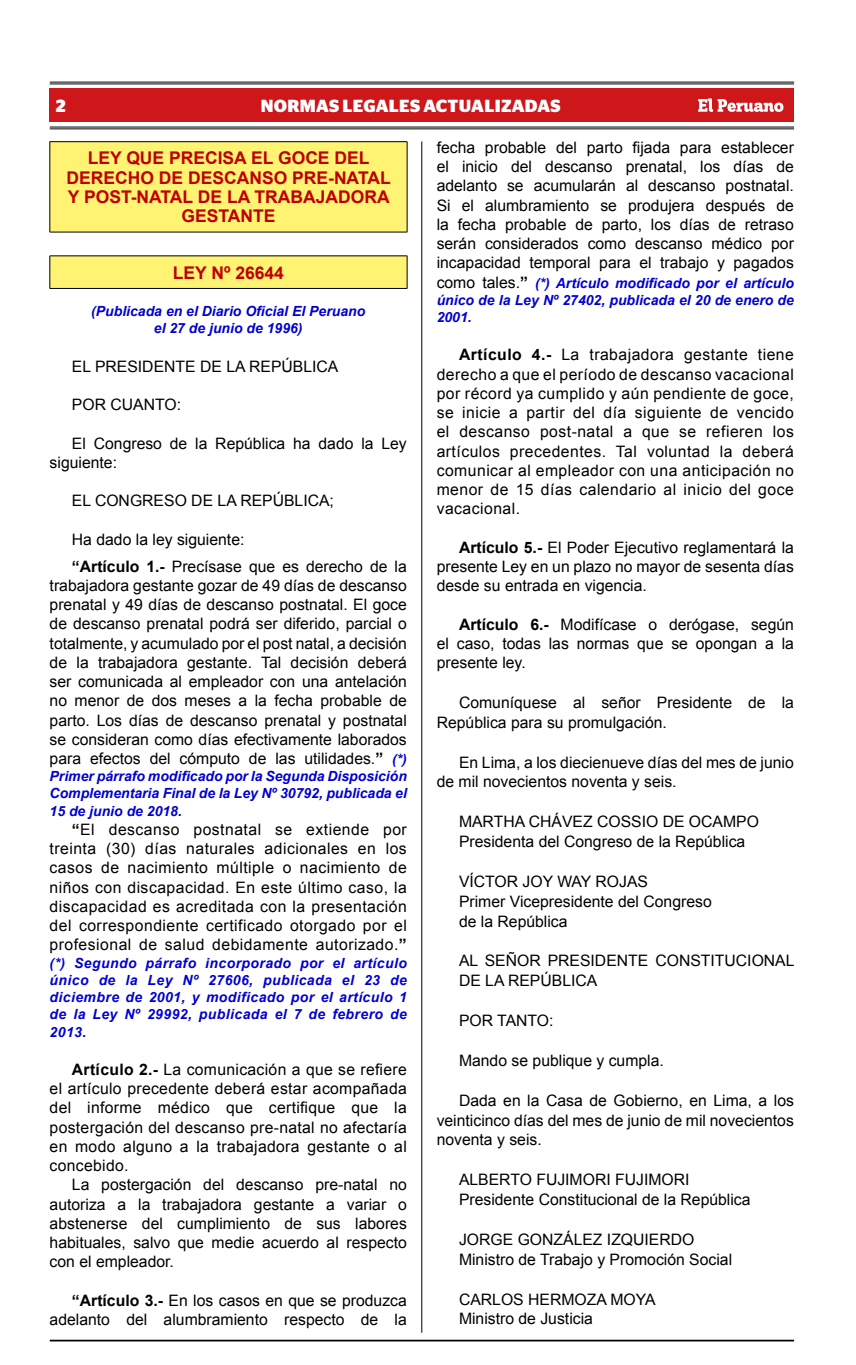
<style>
.page{position:relative;width:856px;height:1365px;background:#fff}
.page>*{position:absolute;margin:0;border:0;box-sizing:border-box;transform-origin:0 0}
.t1{font:700 17.5px/19.2px "Arial";color:#be0000;text-align:center}
.t2{font:700 17.5px "Stag Sans";letter-spacing:.02em;color:#fff}
.t3{font:15.75px/19.2px "Arial";color:#000}
.t4{font:italic 700 14px/17.2px "Arial";color:#0000d2;text-align:justify}
.s1{font-weight:400;font-style:normal;font-size:15.75px;color:#000}
.s2{font-style:normal;font-size:15.75px;color:#000}
.s3{font-weight:700}
.s4{font-weight:700;font-style:italic;font-size:14px;color:#0000d2}
</style>
<div class="page">
<hr style="left:50px;top:1339px;width:744px;height:2px;background:#000">
<div style="left:50px;top:88px;width:744px;height:34px;background:#cd171a"></div>
<hr style="left:50px;top:82px;width:744px;height:1px;background:#000">
<hr style="left:50px;top:84px;width:744px;height:1px;background:#000">
<hr style="left:50px;top:127px;width:744px;height:1px;background:#000">
<hr style="left:50px;top:128px;width:744px;height:1px;background:#000">
<svg style="left:698px;top:98px;width:85px;height:14px"></svg>
<hr style="left:421px;top:141px;width:1px;height:1191px;background:#000">
<div style="left:50px;top:142px;width:357px;height:90px;background:#fff374"></div>
<hr style="left:50px;top:141px;width:357px;height:1px;background:#000">
<hr style="left:50px;top:142px;width:1px;height:90px;background:#000">
<hr style="left:407px;top:142px;width:1px;height:90px;background:#000">
<hr style="left:50px;top:232px;width:357px;height:1px;background:#000">
<div style="left:50px;top:256px;width:357px;height:32px;background:#fff374"></div>
<hr style="left:50px;top:255px;width:357px;height:1px;background:#000">
<hr style="left:50px;top:256px;width:1px;height:32px;background:#000">
<hr style="left:407px;top:256px;width:1px;height:32px;background:#000">
<hr style="left:50px;top:288px;width:357px;height:1px;background:#000">
<p class="t2" style="left:56px;top:96px;width:11px">2</p>
<p class="t2" style="left:261px;top:96px;width:289px">NORMAS LEGALES ACTUALIZADAS</p>
<p class="t1" style="left:67px;top:149px;width:326px">LEY QUE PRECISA EL GOCE DEL<br>DERECHO DE DESCANSO PRE-NATAL<br>Y POST-NATAL DE LA TRABAJADORA<br>GESTANTE</p>
<p class="t3" style="left:437px;top:138px;width:359px;text-align:justify">fecha probable del parto fijada para establecer el inicio del descanso prenatal, los días de adelanto se acumularán al descanso postnatal.<br>Si el alumbramiento se produjera después de la fecha probable de parto, los días de retraso serán considerados como descanso médico por incapacidad temporal para el trabajo y pagados</p>
<p class="t4" style="left:437px;top:274px;width:359px"><span class="s1">como tales.</span><span class="s2">”</span> (*) Artículo modificado por el artículo único de la Ley Nº 27402, publicada el 20 de enero de 2001.</p>
<p class="t3" style="left:437px;top:345px;width:359px;text-align:justify;text-indent:22px"><span class="s3">Artículo 4.-</span> La trabajadora gestante tiene derecho a que el período de descanso vacacional por récord ya cumplido y aún pendiente de goce, se inicie a partir del día siguiente de vencido el descanso post-natal a que se refieren los artículos precedentes. Tal voluntad la deberá comunicar al empleador con una anticipación no menor de 15 días calendario al inicio del goce vacacional.</p>
<p class="t3" style="left:437px;top:537px;width:359px;text-align:justify;text-indent:22px"><span class="s3">Artículo 5.-</span> El Poder Ejecutivo reglamentará la presente Ley en un plazo no mayor de sesenta días desde su entrada en vigencia.</p>
<p class="t3" style="left:437px;top:614px;width:359px;text-align:justify;text-indent:22px"><span class="s3">Artículo 6.-</span> Modifícase o derógase, según el caso, todas las normas que se opongan a la presente ley.</p>
<p class="t3" style="left:437px;top:692px;width:359px;line-height:19.9px;text-indent:22px">Comuníquese al señor Presidente de la<br>República para su promulgación.</p>
<p class="t3" style="left:437px;top:752px;width:359px;line-height:19.9px;text-indent:22px">En Lima, a los diecienueve días del mes de junio de mil novecientos noventa y seis.</p>
<p class="t3" style="left:459px;top:811px;width:301px;line-height:19.9px">MARTHA CHÁVEZ COSSIO DE OCAMPO<br>Presidenta del Congreso de la República</p>
<p class="t3" style="left:459px;top:871px;width:254px;line-height:19.9px">VÍCTOR JOY WAY ROJAS<br>Primer Vicepresidente del Congreso de la República</p>
<p class="t3" style="left:459px;top:950px;width:337px;line-height:19.9px">AL SEÑOR PRESIDENTE CONSTITUCIONAL<br>DE LA REPÚBLICA</p>
<p class="t3" style="left:459px;top:1010px;width:96px">POR TANTO:</p>
<p class="t3" style="left:459px;top:1050px;width:206px">Mando se publique y cumpla.</p>
<p class="t3" style="left:437px;top:1090px;width:359px;line-height:19.9px;text-align:justify;text-indent:22px">Dada en la Casa de Gobierno, en Lima, a los veinticinco días del mes de junio de mil novecientos noventa y seis.</p>
<p class="t3" style="left:459px;top:1169px;width:293px;line-height:19.9px">ALBERTO FUJIMORI FUJIMORI<br>Presidente Constitucional de la República</p>
<p class="t3" style="left:459px;top:1229px;width:275px;line-height:19.9px">JORGE GONZÁLEZ IZQUIERDO<br>Ministro de Trabajo y Promoción Social</p>
<p class="t3" style="left:459px;top:1288px;width:198px;line-height:19.9px">CARLOS HERMOZA MOYA<br>Ministro de Justicia</p>
<p class="t1" style="left:173px;top:263px;width:113px">LEY Nº 26644</p>
<p class="t4" style="left:91px;top:303px;width:275px;text-align:center">(Publicada en el Diario Oficial El Peruano el 27 de junio de 1996)</p>
<p class="t3" style="left:72px;top:357px;width:268px">EL PRESIDENTE DE LA REPÚBLICA</p>
<p class="t3" style="left:72px;top:395px;width:111px">POR CUANTO:</p>
<p class="t3" style="left:50px;top:434px;width:359px;text-indent:22px">El Congreso de la República ha dado la Ley siguiente:</p>
<p class="t3" style="left:72px;top:491px;width:263px">EL CONGRESO DE LA REPÚBLICA;</p>
<p class="t3" style="left:72px;top:526px;width:336px;line-height:26.8px">Ha dado la ley siguiente:<br><span class="s3">“Artículo 1.-</span> Precísase que es derecho de la</p>
<p class="t3" style="left:50px;top:576px;width:359px;text-align:justify">trabajadora gestante gozar de 49 días de descanso prenatal y 49 días de descanso postnatal. El goce de descanso prenatal podrá ser diferido, parcial o totalmente, y acumulado por el post natal, a decisión de la trabajadora gestante. Tal decisión deberá ser comunicada al empleador con una antelación no menor de dos meses a la fecha probable de parto. Los días de descanso prenatal y postnatal se consideran como días efectivamente laborados para efectos del cómputo de las utilidades.<span class="s3">”</span> <span class="s4">(*)</span></p>
<p class="t4" style="left:50px;top:768px;width:359px">Primer párrafo modificado por la Segunda Disposición Complementaria Final de la Ley Nº 30792, publicada el 15 de junio de 2018.</p>
<p class="t3" style="left:50px;top:819px;width:359px;text-align:justify;text-indent:22px"><span class="s3">“</span>El descanso postnatal se extiende por treinta (30) días naturales adicionales en los casos de nacimiento múltiple o nacimiento de niños con discapacidad. En este último caso, la discapacidad es acreditada con la presentación del correspondiente certificado otorgado por el profesional de salud debidamente autorizado.<span class="s3">”</span></p>
<p class="t4" style="left:50px;top:954px;width:359px">(*) Segundo párrafo incorporado por el artículo único de la Ley Nº 27606, publicada el 23 de diciembre de 2001, y modificado por el artículo 1 de la Ley Nº 29992, publicada el 7 de febrero de 2013.</p>
<p class="t3" style="left:50px;top:1059px;width:359px;text-align:justify;text-indent:22px"><span class="s3">Artículo 2.-</span> La comunicación a que se refiere el artículo precedente deberá estar acompañada del informe médico que certifique que la postergación del descanso pre-natal no afectaría en modo alguno a la trabajadora gestante o al concebido.</p>
<p class="t3" style="left:50px;top:1175px;width:359px;text-align:justify;text-indent:22px">La postergación del descanso pre-natal no autoriza a la trabajadora gestante a variar o abstenerse del cumplimiento de sus labores habituales, salvo que medie acuerdo al respecto con el empleador.</p>
<p class="t3" style="left:50px;top:1290px;width:359px;text-align:right"><span class="s3">“Artículo 3.-</span> En los casos en que se produzca adelanto del alumbramiento respecto de la</p>
</div>
